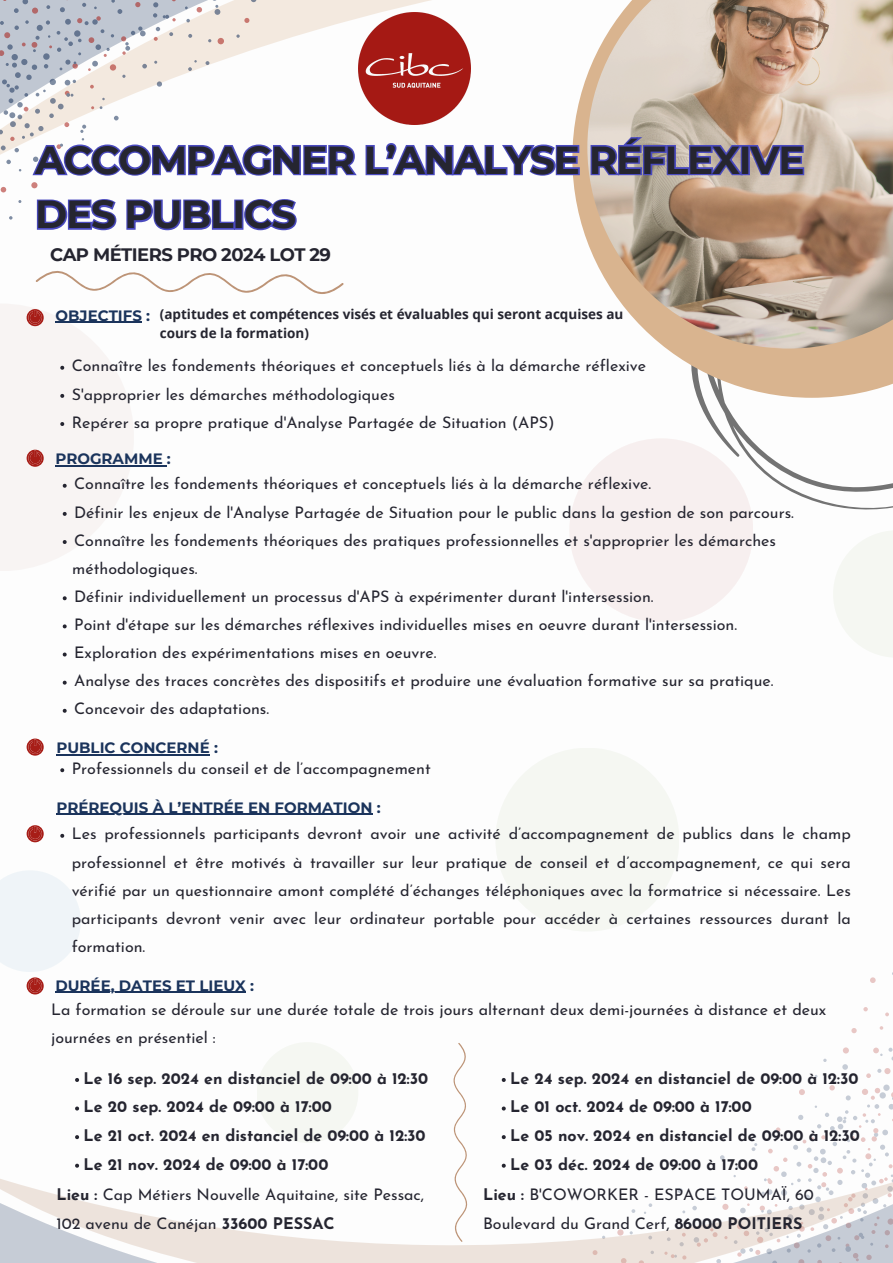
<style>
.page{position:relative;width:893px;height:1263px;background:#fff}
.page>*{position:absolute;margin:0;border:0;box-sizing:border-box;transform-origin:0 0}
.t1{font:700 39px/54.6px "Montserrat";letter-spacing:-.03em;color:#252530}
.t2{font:700 18px "Montserrat";letter-spacing:-.03em;color:#252530}
.t3{font:15.98px/28.1px "Josefin Sans";color:#252530}
.t4{font:700 15.98px "Josefin Sans";color:#252530}
.t5{font:700 15px "Montserrat";color:#1b345c}
.t6{font:700 13.5px/18.6px "Open Sans";color:#252530}
.s1{font-weight:700}
</style>
<div class="page">
<svg style="left:720px;top:1016px;width:173px;height:151px"></svg>
<svg style="left:0;top:1167px;width:893px;height:96px"></svg>
<div style="left:0;top:303px;width:134px;height:268px;background:#f8f4f3"></div>
<svg style="left:697px;top:398px;width:196px;height:112px"></svg>
<svg style="left:256px;top:0;width:215px;height:79px"></svg>
<div style="left:833px;top:530px;width:60px;height:128px;background:#f5f7f2"></div>
<svg style="left:573px;top:76px;width:320px;height:322px;fill:#d9b48f"></svg>
<img style="left:587px;top:0;width:306px;height:349px">
<svg style="left:256px;top:134px;width:549px;height:44px"></svg>
<svg style="left:256px;top:199px;width:41px;height:32px"></svg>
<svg style="left:26px;top:449px;width:18px;height:18px"></svg>
<div style="left:495px;top:748px;width:184px;height:183px;background:#f5f7f2;border-radius:50%"></div>
<svg style="left:26px;top:738px;width:18px;height:18px"></svg>
<svg style="left:26px;top:825px;width:18px;height:18px"></svg>
<div style="left:256px;top:1042px;width:102px;height:101px;background:#f5f7f2;border-radius:50%"></div>
<svg style="left:0;top:870px;width:81px;height:125px"></svg>
<svg style="left:26px;top:309px;width:116px;height:18px;fill:#fdfdfd"></svg>
<svg style="left:35px;top:0;width:221px;height:282px"></svg>
<svg style="left:0;top:0;width:211px;height:263px"></svg>
<img style="left:358px;top:13px;width:112px;height:112px">
<div style="left:569px;top:438px;width:184px;height:184px;background:#f7efef;border-radius:50%"></div>
<svg style="left:36px;top:264px;width:308px;height:30px"></svg>
<svg style="left:448px;top:1043px;width:26px;height:199px"></svg>
<svg style="left:63px;top:484px;width:4px;height:4px"></svg>
<svg style="left:63px;top:512px;width:4px;height:4px"></svg>
<svg style="left:63px;top:540px;width:4px;height:4px"></svg>
<svg style="left:63px;top:596px;width:4px;height:4px"></svg>
<svg style="left:63px;top:624px;width:4px;height:4px"></svg>
<svg style="left:63px;top:652px;width:4px;height:4px"></svg>
<svg style="left:63px;top:681px;width:4px;height:4px"></svg>
<svg style="left:63px;top:709px;width:4px;height:4px"></svg>
<svg style="left:60px;top:366px;width:4px;height:4px"></svg>
<svg style="left:60px;top:394px;width:4px;height:4px"></svg>
<svg style="left:60px;top:422px;width:4px;height:4px"></svg>
<hr style="left:55px;top:465px;width:108px;height:1px;background:#1b345c">
<hr style="left:56px;top:754px;width:154px;height:1px;background:#1b345c">
<svg style="left:60px;top:768px;width:4px;height:4px"></svg>
<hr style="left:56px;top:814px;width:316px;height:1px;background:#1b345c">
<svg style="left:60px;top:834px;width:4px;height:4px"></svg>
<hr style="left:55px;top:992px;width:191px;height:1px;background:#1b345c">
<svg style="left:75px;top:1078px;width:4px;height:4px"></svg>
<svg style="left:75px;top:1106px;width:4px;height:4px"></svg>
<svg style="left:75px;top:1135px;width:4px;height:4px"></svg>
<svg style="left:75px;top:1164px;width:4px;height:4px"></svg>
<svg style="left:502px;top:1078px;width:4px;height:4px"></svg>
<svg style="left:502px;top:1106px;width:4px;height:4px"></svg>
<svg style="left:502px;top:1135px;width:4px;height:4px"></svg>
<svg style="left:502px;top:1164px;width:4px;height:4px"></svg>
<p class="t1" style="left:35px;top:132px;width:771px">ACCOMPAGNER L’ANALYSE RÉFLEXIVE<br>DES PUBLICS</p>
<p class="t2" style="left:50px;top:243px;width:282px">CAP MÉTIERS PRO 2024 LOT 29</p>
<p class="t5" style="left:55px;top:306px;width:96px">OBJECTIFS :</p>
<h3 class="t6" style="left:160px;top:305px;width:465px">(aptitudes et compétences visés et évaluables qui seront acquises au cours de la formation)</h3>
<h3 class="t3" style="left:72px;top:353px;width:576px">Connaître les fondements théoriques et conceptuels liés à la démarche réflexive</h3>
<p class="t3" style="left:72px;top:381px;width:325px">S'approprier les démarches méthodologiques</p>
<p class="t3" style="left:72px;top:410px;width:484px">Repérer sa propre pratique d'Analyse Partagée de Situation (APS)</p>
<p class="t5" style="left:55px;top:450px;width:117px">PROGRAMME :</p>
<h1 class="t3" style="left:74px;top:471px;width:578px">Connaître les fondements théoriques et conceptuels liés à la démarche réflexive.</h1>
<h2 class="t3" style="left:74px;top:499px;width:721px">Définir les enjeux de l'Analyse Partagée de Situation pour le public dans la gestion de son parcours.</h2>
<p class="t3" style="left:74px;top:528px;width:703px">Connaître les fondements théoriques des pratiques professionnelles et s'approprier les démarches</p>
<p class="t3" style="left:72px;top:556px;width:127px">méthodologiques.</p>
<p class="t3" style="left:74px;top:584px;width:581px">Définir individuellement un processus d'APS à expérimenter durant l'intersession.</p>
<p class="t3" style="left:74px;top:612px;width:664px">Point d'étape sur les démarches réflexives individuelles mises en oeuvre durant l'intersession.</p>
<p class="t3" style="left:74px;top:640px;width:364px">Exploration des expérimentations mises en oeuvre.</p>
<p class="t3" style="left:74px;top:668px;width:701px">Analyse des traces concrètes des dispositifs et produire une évaluation formative sur sa pratique.</p>
<p class="t3" style="left:74px;top:696px;width:196px">Concevoir des adaptations.</p>
<h4 class="t5" style="left:56px;top:738px;width:163px">PUBLIC CONCERNÉ :</h4>
<p class="t3" style="left:72px;top:756px;width:361px">Professionnels du conseil et de l’accompagnement</p>
<p class="t5" style="left:56px;top:798px;width:326px">PRÉREQUIS À L’ENTRÉE EN FORMATION :</p>
<p class="t3" style="left:72px;top:821px;width:780px;text-align:justify">Les professionnels participants devront avoir une activité d’accompagnement de publics dans le champ professionnel et être motivés à travailler sur leur pratique de conseil et d’accompagnement, ce qui sera vérifié par un questionnaire amont complété d’échanges téléphoniques avec la formatrice si nécessaire. Les participants devront venir avec leur ordinateur portable pour accéder à certaines ressources durant la formation.</p>
<p class="t5" style="left:55px;top:976px;width:200px">DURÉE, DATES ET LIEUX :</p>
<p class="t3" style="left:51px;top:997px;width:776px">La formation se déroule sur une durée totale de trois jours alternant deux demi-journées à distance et deux journées en présentiel :</p>
<p class="t4" style="left:84px;top:1072px;width:346px">Le 16 sep. 2024 en distanciel de 09:00 à 12:30</p>
<p class="t4" style="left:84px;top:1100px;width:250px">Le 20 sep. 2024 de 09:00 à 17:00</p>
<h3 class="t4" style="left:84px;top:1129px;width:343px">Le 21 oct. 2024 en distanciel de 09:00 à 12:30</h3>
<p class="t4" style="left:84px;top:1157px;width:246px">Le 21 nov. 2024 de 09:00 à 17:00</p>
<h3 class="t3" style="left:56px;top:1182px;width:369px;line-height:28.6px"><span class="s1">Lieu :</span> Cap Métiers Nouvelle Aquitaine, site Pessac,<br>102 avenu de Canéjan <span class="s1">33600 PESSAC</span></h3>
<p class="t4" style="left:510px;top:1072px;width:350px">Le 24 sep. 2024 en distanciel de 09:00 à 12:30</p>
<p class="t4" style="left:510px;top:1100px;width:243px">Le 01 oct. 2024 de 09:00 à 17:00</p>
<p class="t4" style="left:510px;top:1129px;width:351px">Le 05 nov. 2024 en distanciel de 09:00 à 12:30</p>
<p class="t4" style="left:510px;top:1157px;width:249px">Le 03 déc. 2024 de 09:00 à 17:00</p>
<h3 class="t3" style="left:483px;top:1182px;width:332px;line-height:28.6px"><span class="s1">Lieu :</span> B'COWORKER - ESPACE TOUMAÏ, 60<br>Boulevard du Grand Cerf, <span class="s1">86000 POITIERS</span></h3>
</div>
